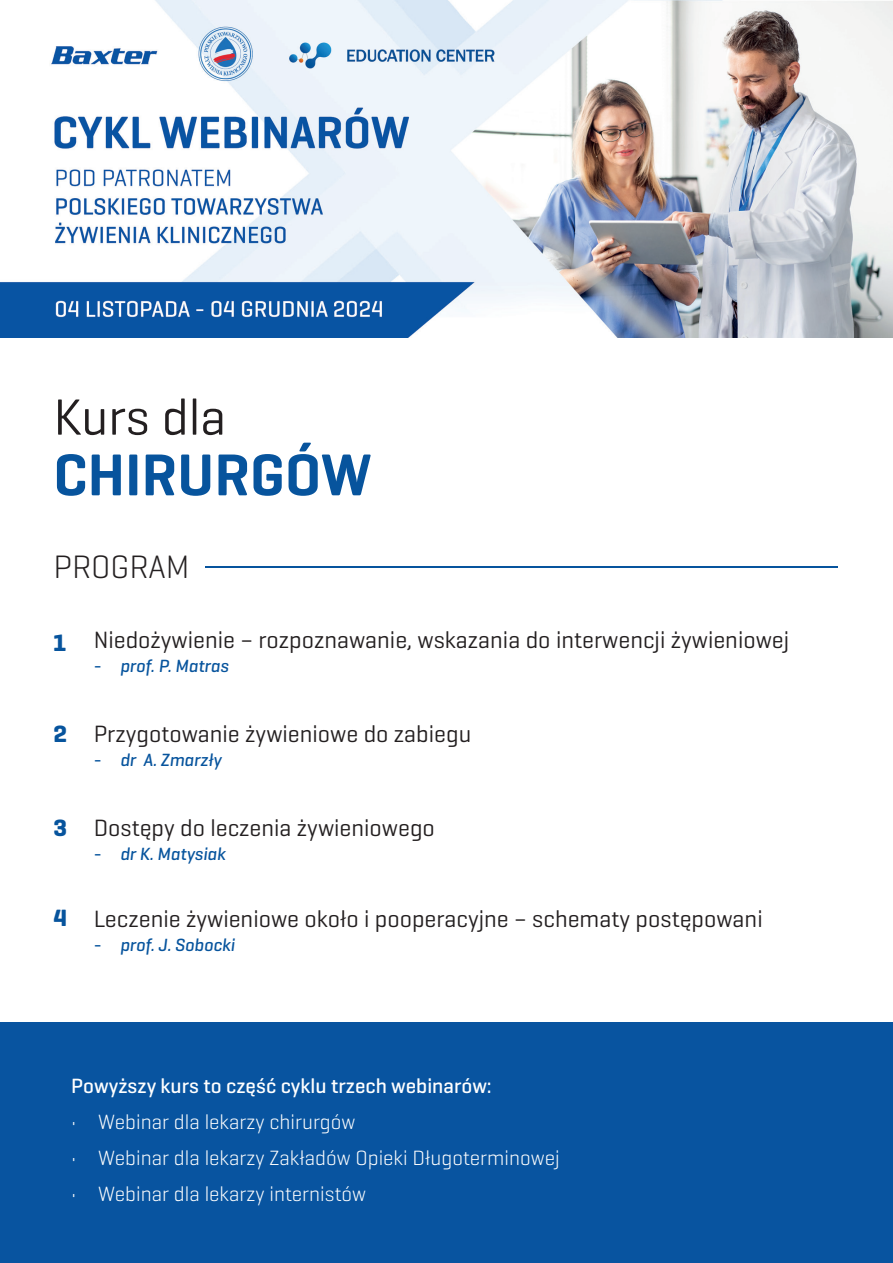
<style>
.page{position:relative;width:893px;height:1263px;background:#fff}
.page>*{position:absolute;margin:0;border:0;box-sizing:border-box;transform-origin:0 0}
.t1{font:600 60px "Geogrotesque";color:#07549d}
.t2{font:51.75px "Geogrotesque";color:#231f20}
.t3{font:300 33px "Geogrotesque";color:#231f20}
.t4{font:24px "Geogrotesque";color:#231f20}
.t5{font:700 24px "Geogrotesque";color:#07549d}
.t6{font:300 21px "Geogrotesque";color:#fff}
.t7{font:500 21px "Geogrotesque";color:#fff}
.t8{font:italic 500 18px "Geogrotesque";color:#07549d}
</style>
<div class="page">
<div style="left:0;top:1022px;width:893px;height:241px;background:#0854a0"></div>
<img style="left:0;top:0;width:893px;height:337px">
<hr style="left:205px;top:566px;width:632px;height:1px;background:#07549d">
<h2 class="t2" style="left:53px;top:385px;width:174px">Kurs dla</h2>
<h1 class="t1" style="left:53px;top:437px;width:320px">CHIRURGÓW</h1>
<h3 class="t3" style="left:53px;top:546px;width:138px">PROGRAM</h3>
<p class="t5" style="left:53px;top:628px;width:14px">1</p>
<p class="t4" style="left:94px;top:625px;width:697px">Niedożywienie – rozpoznawanie, wskazania do interwencji żywieniowej</p>
<p class="t8" style="left:94px;top:654px;width:137px">- prof. P. Matras</p>
<p class="t5" style="left:53px;top:719px;width:15px">2</p>
<p class="t4" style="left:94px;top:719px;width:379px">Przygotowanie żywieniowe do zabiegu</p>
<p class="t8" style="left:94px;top:749px;width:130px">- dr A. Zmarzły</p>
<p class="t5" style="left:53px;top:812px;width:15px">3</p>
<p class="t4" style="left:94px;top:813px;width:343px">Dostępy do leczenia żywieniowego</p>
<p class="t8" style="left:94px;top:842px;width:134px">- dr K. Matysiak</p>
<p class="t5" style="left:53px;top:903px;width:15px">4</p>
<p class="t4" style="left:94px;top:903px;width:670px">Leczenie żywieniowe około i pooperacyjne – schematy postępowani</p>
<p class="t8" style="left:94px;top:933px;width:143px">- prof. J. Sobocki</p>
<p class="t7" style="left:71px;top:1072px;width:422px">Powyższy kurs to część cyklu trzech webinarów:</p>
<p class="t6" style="left:71px;top:1108px;width:286px">• Webinar dla lekarzy chirurgów</p>
<p class="t6" style="left:71px;top:1144px;width:490px">• Webinar dla lekarzy Zakładów Opieki Długoterminowej</p>
<p class="t6" style="left:71px;top:1180px;width:296px">• Webinar dla lekarzy internistów</p>
</div>
